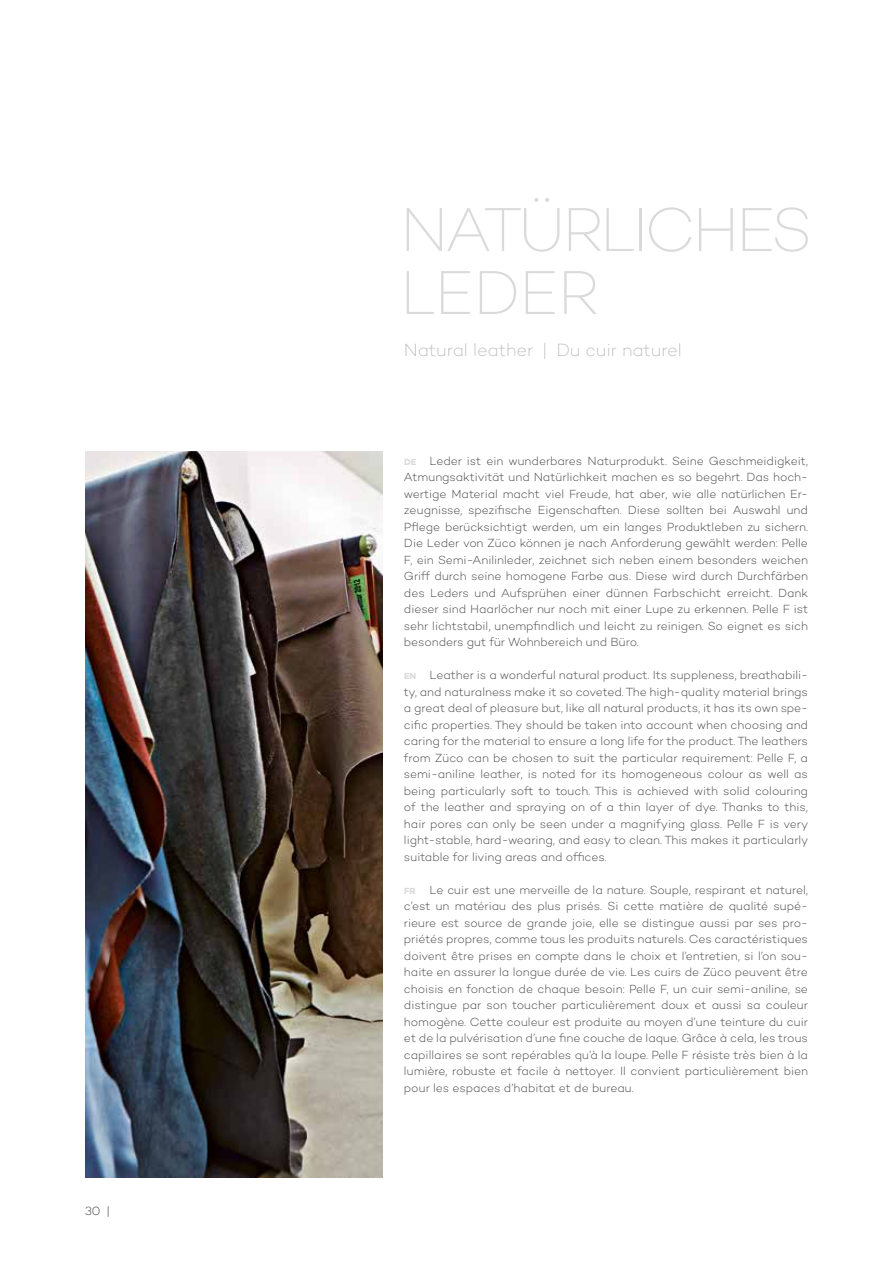
<style>
.page{position:relative;width:893px;height:1263px;background:#fff}
.page>*{position:absolute;margin:0;border:0;box-sizing:border-box;transform-origin:0 0}
.t1{font:200 63px/63px "Campton";letter-spacing:-.06em;color:#dadada}
.t2{font:200 18px "Campton";color:#b1b2b3}
.t3{font:300 12px/16.5px "Campton";letter-spacing:-.005em;color:#494948;text-align:justify}
.t4{font:200 12px "Campton";color:#000}
.s1{font-weight:700;font-size:9px;color:#dadada}
</style>
<div class="page">
<img style="left:85px;top:451px;width:298px;height:727px">
<p class="t4" style="left:85px;top:1204px;width:27px">30 |</p>
<h1 class="t1" style="left:400px;top:197px;width:414px">NATÜRLICHES<br>LEDER</h1>
<h2 class="t2" style="left:404px;top:339px;width:280px">Natural leather | Du cuir naturel</h2>
<p class="t3" style="left:404px;top:452px;width:406px"><span class="s1">DE</span> Leder ist ein wunderbares Naturprodukt. Seine Geschmeidigkeit, Atmungsaktivität und Natürlichkeit machen es so begehrt. Das hoch&shy;wertige Material macht viel Freude, hat aber, wie alle natürlichen Er&shy;zeugnisse, spezifische Eigenschaften. Diese sollten bei Auswahl und Pflege berücksichtigt werden, um ein langes Produktleben zu sichern.<br>Die Leder von Züco können je nach Anforderung gewählt werden: Pelle F, ein Semi-Anilinleder, zeichnet sich neben einem besonders weichen Griff durch seine homogene Farbe aus. Diese wird durch Durchfärben des Leders und Aufsprühen einer dünnen Farbschicht erreicht. Dank dieser sind Haarlöcher nur noch mit einer Lupe zu erkennen. Pelle F ist sehr lichtstabil, unempfindlich und leicht zu reinigen. So eignet es sich besonders gut für Wohnbereich und Büro.</p>
<p class="t3" style="left:404px;top:666px;width:406px"><span class="s1">EN</span> Leather is a wonderful natural product. Its suppleness, breathabili&shy;ty, and naturalness make it so coveted. The high-quality material brings a great deal of pleasure but, like all natural products, it has its own spe&shy;cific properties. They should be taken into account when choosing and caring for the material to ensure a long life for the product. The leathers from Züco can be chosen to suit the particular requirement: Pelle F, a semi-aniline leather, is noted for its homogeneous colour as well as being particularly soft to touch. This is achieved with solid colouring of the leather and spraying on of a thin layer of dye. Thanks to this, hair pores can only be seen under a magnifying glass. Pelle F is very light-stable, hard-wearing, and easy to clean. This makes it particularly suitable for living areas and offices.</p>
<p class="t3" style="left:404px;top:881px;width:406px"><span class="s1">FR</span> Le cuir est une merveille de la nature. Souple, respirant et naturel, c’est un matériau des plus prisés. Si cette matière de qualité supé&shy;rieure est source de grande joie, elle se distingue aussi par ses pro&shy;priétés propres, comme tous les produits naturels. Ces caractéristiques doivent être prises en compte dans le choix et l’entretien, si l’on sou&shy;haite en assurer la longue durée de vie. Les cuirs de Züco peuvent être choisis en fonction de chaque besoin: Pelle F, un cuir semi-aniline, se distingue par son toucher particulièrement doux et aussi sa couleur homogène. Cette couleur est produite au moyen d’une teinture du cuir et de la pulvérisation d’une fine couche de laque. Grâce à cela, les trous capillaires se sont repérables qu’à la loupe. Pelle F résiste très bien à la lumière, robuste et facile à nettoyer. Il convient particulièrement bien pour les espaces d’habitat et de bureau.</p>
</div>
